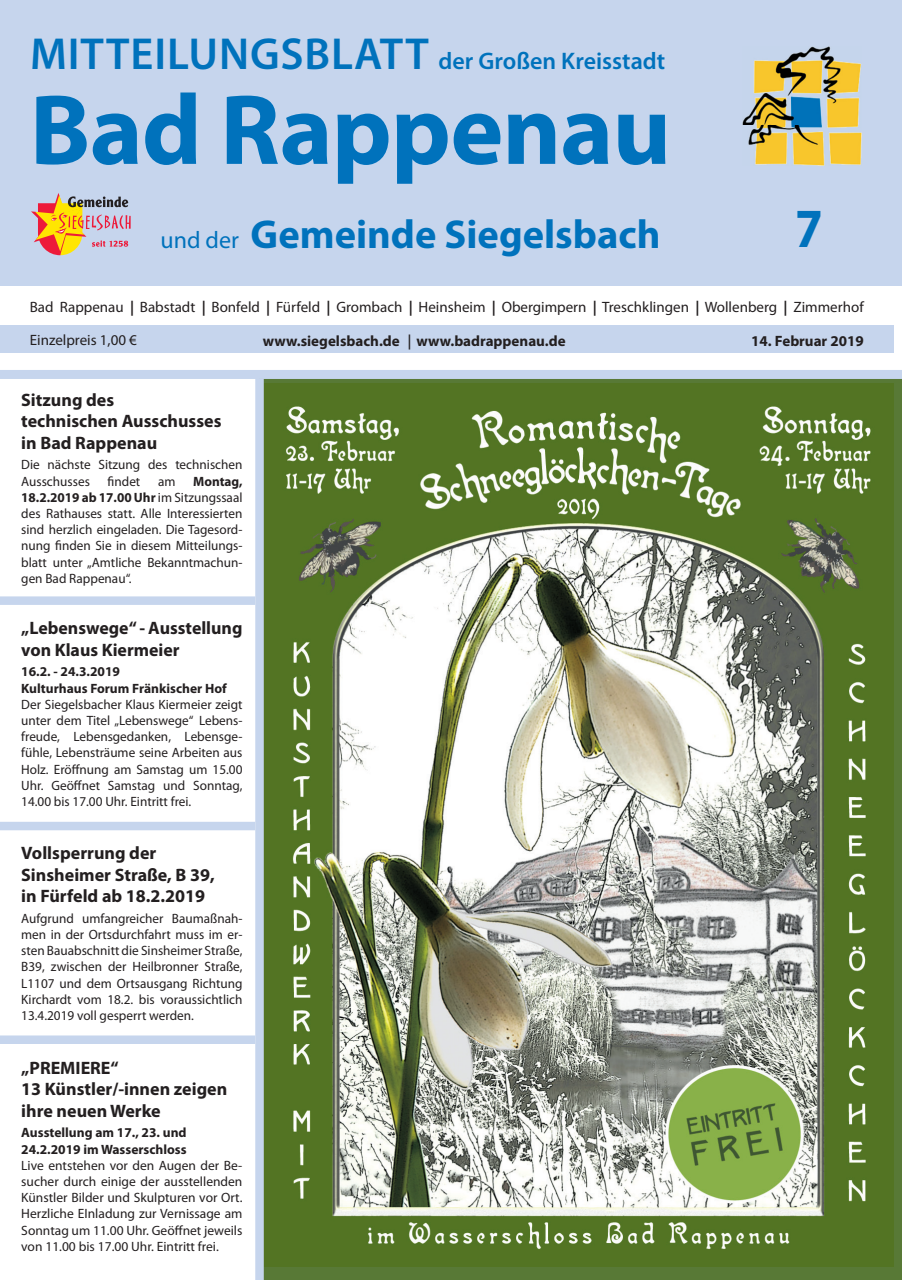
<style>
.page{position:relative;width:902px;height:1280px;background:#fff}
.page>*{position:absolute;margin:0;border:0;box-sizing:border-box;transform-origin:0 0}
.t1{font:700 100.5px "Myriad Pro";letter-spacing:-.01em;color:#0072bc}
.t2{font:700 55.5px "Myriad Pro";color:#0072bc;scale:.9 1}
.t3{font:700 40.5px "Myriad Pro";color:#0072bc}
.t4{font:600 24px "Myriad Pro";color:#0072bc}
.t5{font:700 18px/21.6px "Myriad Pro";color:#231f20}
.t6{font:15px "Myriad Pro";color:#231f20}
.t7{font:700 15px "Myriad Pro";color:#231f20}
.t8{font:13.5px/16.2px "Myriad Pro";color:#231f20;text-align:justify}
.t9{font:700 13.5px/16.2px "Myriad Pro";color:#231f20}
.s1{font-size:45px}
.s2{font-weight:400;font-size:24px}
.s3{font-weight:700;font-style:italic}
.s4{font-family:"Futura BT";font-weight:500}
.s5{font-weight:700}
</style>
<div class="page">
<div style="left:259px;top:373px;width:642px;height:907px;background:#587936"></div>
<img style="left:264px;top:384px;width:629px;height:882px">
<div style="left:0;top:596px;width:255px;height:9px;background:#c6d5ed"></div>
<div style="left:0;top:822px;width:255px;height:8px;background:#c6d5ed"></div>
<div style="left:0;top:1035px;width:255px;height:9px;background:#c6d5ed"></div>
<div style="left:0;top:326px;width:893px;height:27px;background:#c6d5ed"></div>
<div style="left:0;top:0;width:901px;height:286px;background:#c6d5ed"></div>
<img style="left:742px;top:46px;width:119px;height:120px">
<div style="left:0;top:370px;width:901px;height:9px;background:#c6d5ed"></div>
<svg style="left:31px;top:193px;width:100px;height:62px"></svg>
<div style="left:255px;top:378px;width:9px;height:902px;background:#c6d5ed"></div>
<h3 class="t4" style="left:30px;top:45px;width:636px"><span class="s1">MITTEILUNGSBLATT</span> der Großen Kreisstadt</h3>
<h1 class="t1" style="left:30px;top:64px;width:642px">Bad Rappenau</h1>
<h3 class="t3" style="left:160px;top:208px;width:501px"><span class="s2">und der</span> Gemeinde Siegelsbach</h3>
<h2 class="t2" style="left:795px;top:192px;width:32px">7</h2>
<p class="t6" style="left:30px;top:297px;width:835px">Bad Rappenau <span class="s3">|</span> Babstadt <span class="s3">|</span> Bonfeld <span class="s3">|</span> Fürfeld <span class="s3">|</span> Grombach <span class="s3">|</span> Heinsheim <span class="s3">|</span> Obergimpern <span class="s3">|</span> Treschklingen <span class="s3">|</span> Wollenberg <span class="s3">|</span> Zimmerhof</p>
<p class="t6" style="left:30px;top:331px;width:109px">Einzelpreis 1,00 €</p>
<p class="t7" style="left:263px;top:331px;width:304px">www.siegelsbach.de <span class="s4">|</span> www.badrappenau.de</p>
<p class="t7" style="left:751px;top:331px;width:114px">14. Februar 2019</p>
<h3 class="t5" style="left:21px;top:388px;width:202px">Sitzung des<br>technischen Ausschusses in Bad Rappenau</h3>
<p class="t8" style="left:21px;top:456px;width:223px">Die nächste Sitzung des technischen<br>Ausschusses</p>
<p class="t8" style="left:108px;top:473px;width:34px">findet</p>
<p class="t8" style="left:158px;top:473px;width:19px">am</p>
<p class="t8" style="left:21px;top:473px;width:223px;text-indent:172px"><span class="s5">Montag, 18.2.2019 ab 17.00 Uhr</span> im Sitzungssaal des Rathauses statt. Alle Interessierten sind herzlich eingeladen. Die Tagesord&shy;nung finden Sie in diesem Mitteilungs&shy;blatt unter „Amtliche Bekanntmachun&shy;gen Bad Rappenau“.</p>
<h3 class="t5" style="left:21px;top:617px;width:223px">„Lebenswege“ - Ausstellung von Klaus Kiermeier</h3>
<p class="t9" style="left:21px;top:663px;width:207px">16.2. - 24.3.2019<br>Kulturhaus Forum Fränkischer Hof</p>
<p class="t8" style="left:21px;top:696px;width:223px">Der Siegelsbacher Klaus Kiermeier zeigt unter dem Titel „Lebenswege“ Lebens&shy;freude, Lebensgedanken, Lebensge&shy;fühle, Lebensträume seine Arbeiten aus Holz. Eröffnung am Samstag um 15.00<br>Uhr. Geöffnet Samstag und Sonntag, 14.00 bis 17.00 Uhr. Eintritt frei.</p>
<h3 class="t5" style="left:21px;top:842px;width:195px">Vollsperrung der<br>Sinsheimer Straße, B 39, in Fürfeld ab 18.2.2019</h3>
<p class="t8" style="left:21px;top:910px;width:223px">Aufgrund umfangreicher Baumaßnah&shy;men in der Ortsdurchfahrt muss im er&shy;sten Bauabschnitt die Sinsheimer Straße, B39, zwischen der Heilbronner Straße, L1107 und dem Ortsausgang Richtung Kirchardt vom 18.2. bis voraussichtlich 13.4.2019 voll gesperrt werden.</p>
<h3 class="t5" style="left:21px;top:1056px;width:207px">„PREMIERE“<br>13 Künstler/-innen zeigen ihre neuen Werke</h3>
<p class="t9" style="left:21px;top:1124px;width:167px">Ausstellung am 17., 23. und<br>24.2.2019 im Wasserschloss</p>
<p class="t8" style="left:21px;top:1157px;width:223px">Live entstehen vor den Augen der Be&shy;sucher durch einige der ausstellenden Künstler Bilder und Skulpturen vor Ort.<br>Herzliche EInladung zur Vernissage am Sonntag um 11.00 Uhr. Geöffnet jeweils von 11.00 bis 17.00 Uhr. Eintritt frei.</p>
</div>
